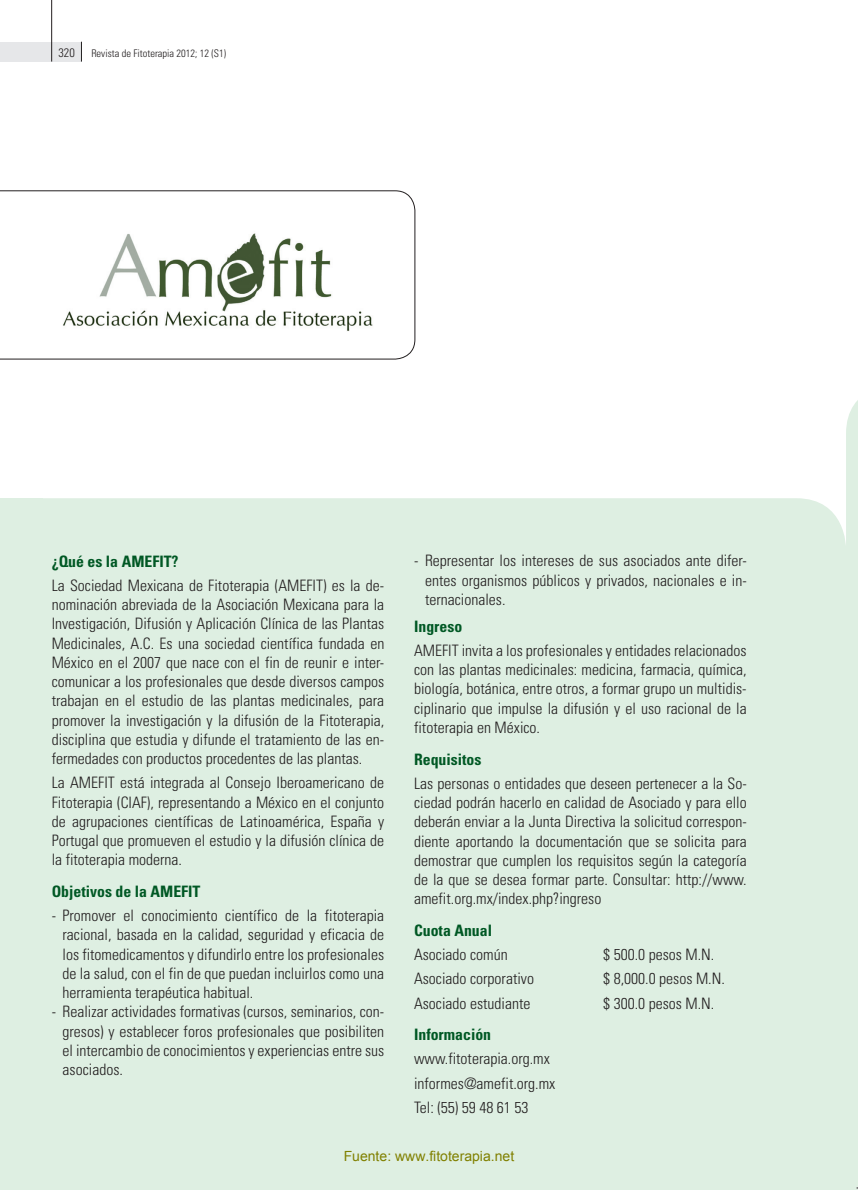
<style>
.page{position:relative;width:858px;height:1190px;background:#fff}
.page>*{position:absolute;margin:0;border:0;box-sizing:border-box;transform-origin:0 0}
.t1{font:300 condensed 15.75px/19.2px "Univers";color:#231f20;text-align:justify}
.t2{font:700 condensed 15.75px "Univers";color:#005824}
.t3{font:14px "Arial";color:#808000}
.t4{font:300 condensed 12.25px "Univers";color:#231f20}
.t5{font:300 condensed 10.5px "Univers";color:#231f20}
</style>
<div class="page">
<div style="left:0;top:42px;width:81px;height:20px;background:#e6e7e9"></div>
<svg style="left:81px;top:42px;width:1px;height:20px"></svg>
<hr style="left:51px;top:0;width:1px;height:62px;background:#231f20">
<div style="left:42px;top:498px;width:802px;height:692px;background:#deefe2"></div>
<div style="left:0;top:498px;width:42px;height:692px;background:#deefe2"></div>
<div style="left:790px;top:1133px;width:55px;height:57px;background:#deefe2"></div>
<svg style="left:0;top:191px;width:415px;height:168px"></svg>
<div style="left:844px;top:401px;width:13px;height:789px;background:#deefe2"></div>
<p class="t4" style="left:58px;top:45px;width:18px">320</p>
<p class="t5" style="left:91px;top:47px;width:136px">Revista de Fitoterapia 2012; 12 (S1)</p>
<p class="t2" style="left:52px;top:551px;width:128px">¿Qué es la AM EFIT?</p>
<p class="t1" style="left:52px;top:575px;width:334px">La Sociedad Mexicana de Fitoterapia (AMEFIT) es la de&shy;nominación abreviada de la Asociación Mexicana para la Investigación, Difusión y Aplicación Clínica de las Plantas Medicinales, A.C. Es una sociedad científica fundada en México en el 2007 que nace con el fin de reunir e inter&shy;comunicar a los profesionales que desde diversos campos trabajan en el estudio de las plantas medicinales, para promover la investigación y la difusión de la Fitoterapia, disciplina que estudia y difunde el tratamiento de las en&shy;fermedades con productos procedentes de las plantas.</p>
<p class="t1" style="left:52px;top:773px;width:334px">La AMEFIT está integrada al Consejo Iberoamericano de Fitoterapia (CIAF), representando a México en el conjunto de agrupaciones científicas de Latinoamérica, España y Portugal que promueven el estudio y la difusión clínica de la fitoterapia moderna.</p>
<p class="t2" style="left:52px;top:881px;width:144px">Objetivos de la AM EFIT</p>
<p class="t1" style="left:63px;top:906px;width:323px;text-indent:-11px">- Promover el conocimiento científico de la fitoterapia racional, basada en la calidad, seguridad y eficacia de los fitomedicamentos y difundirlo entre los profesionales de la salud, con el fin de que puedan incluirlos como una herramienta terapéutica habitual.</p>
<p class="t1" style="left:63px;top:1002px;width:323px;text-indent:-11px">- Realizar actividades formativas (cursos, seminarios, con&shy;gresos) y establecer foros profesionales que posibiliten el intercambio de conocimientos y experiencias entre sus asociados.</p>
<p class="t1" style="left:425px;top:551px;width:323px;text-indent:-11px">- Representar los intereses de sus asociados ante difer&shy;entes organismos públicos y privados, nacionales e in&shy;ternacionales.</p>
<p class="t2" style="left:414px;top:616px;width:50px">Ingreso</p>
<p class="t1" style="left:414px;top:641px;width:334px">AMEFIT invita a los profesionales y entidades relacionados con las plantas medicinales: medicina, farmacia, química, biología, botánica, entre otros, a formar grupo un multidis&shy;ciplinario que impulse la difusión y el uso racional de la fitoterapia en México.</p>
<p class="t2" style="left:414px;top:749px;width:69px">Requisitos</p>
<p class="t1" style="left:414px;top:773px;width:334px">Las personas o entidades que deseen pertenecer a la So&shy;ciedad podrán hacerlo en calidad de Asociado y para ello deberán enviar a la Junta Directiva la solicitud correspon&shy;diente aportando la documentación que se solicita para demostrar que cumplen los requisitos según la categoría de la que se desea formar parte. Consultar: http://www. amefit.org.mx/index.php?ingreso</p>
<p class="t2" style="left:414px;top:920px;width:79px">Cuota Anual</p>
<p class="t1" style="left:414px;top:945px;width:95px">Asociado común</p>
<p class="t1" style="left:603px;top:945px;width:113px">$ 500.0 pesos M.N.</p>
<p class="t1" style="left:414px;top:969px;width:121px">Asociado corporativo</p>
<p class="t1" style="left:603px;top:969px;width:123px">$ 8,000.0 pesos M.N.</p>
<p class="t1" style="left:414px;top:993px;width:118px">Asociado estudiante</p>
<p class="t1" style="left:603px;top:993px;width:113px">$ 300.0 pesos M.N.</p>
<p class="t2" style="left:414px;top:1025px;width:79px">Información</p>
<p class="t1" style="left:414px;top:1047px;width:143px;line-height:24.2px;text-align:left">www.fitoterapia.org.mx informes@amefit.org.mx<br>Tel: (55) 59 48 61 53</p>
<p class="t3" style="left:343px;top:1147px;width:172px">Fuente: www.fitoterapia.net</p>
</div>
